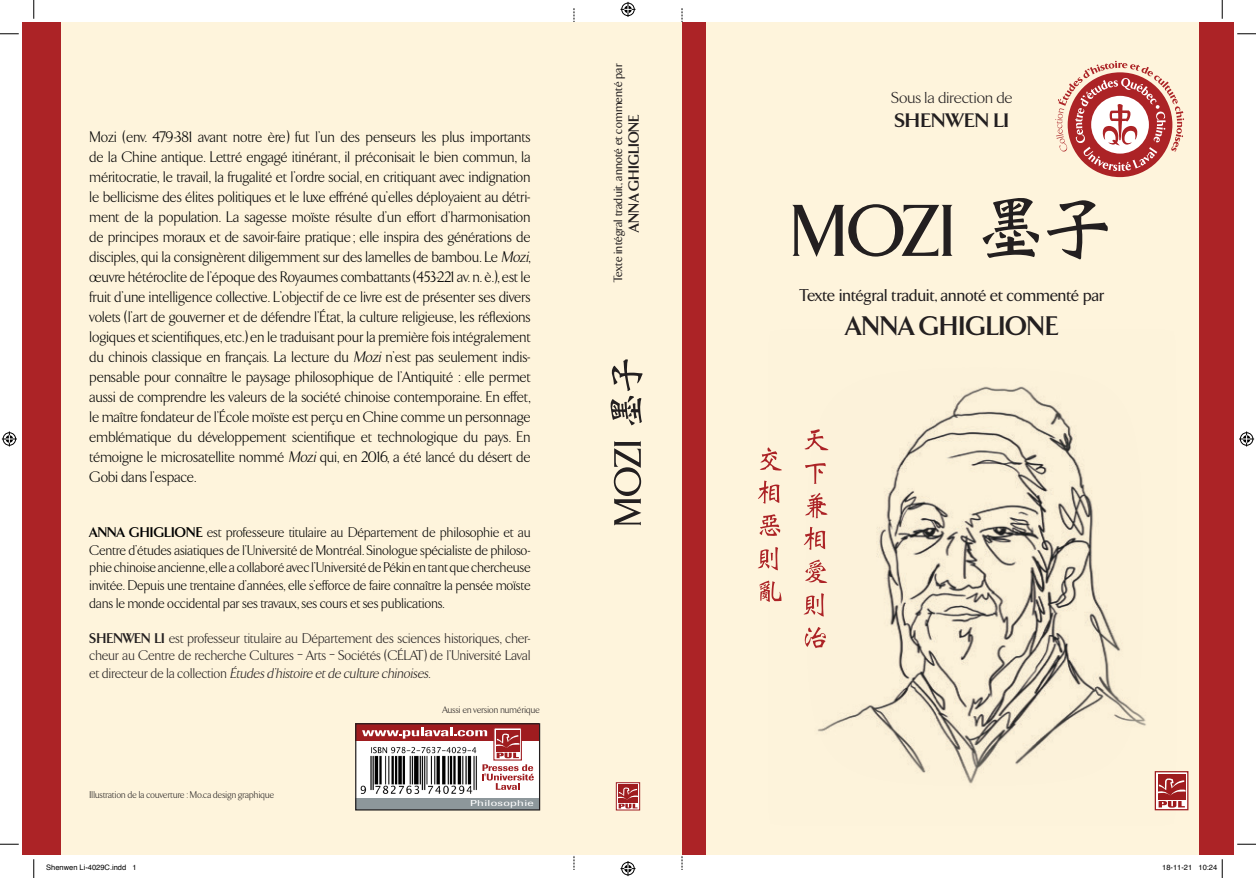
<style>
.page{position:relative;width:1256px;height:878px;background:#fff}
.page>*{position:absolute;margin:0;border:0;box-sizing:border-box;transform-origin:0 0}
.t1{font:700 27.5px "TF Arrow";letter-spacing:-.005em;color:#231f20}
.t2{font:700 20px "TF Arrow";color:#231f20;scale:1.1 1}
.t3{font:500 17.5px "TF Arrow";letter-spacing:-.01em;color:#231f20}
.t4{font:300 16.25px "TF Arrow";letter-spacing:-.01em;color:#231f20;scale:1.1 1}
.t5{font:300 15.62px/20px "TF Arrow";color:#000;text-align:justify}
.t6{font:700 15.12px "TF Arrow";letter-spacing:-.005em;color:#231f20}
.t7{font:300 14.38px/17.5px "TF Arrow";color:#000;text-align:justify}
.Pa2{font:300 14.38px/17.5px "TF Arrow";color:#231f20;text-align:justify}
.t8{font:500 12.38px "TF Arrow";color:#231f20}
.t9{font:300 10px "TF Arrow";color:#231f20}
.t10{font:8.5px "Imago";letter-spacing:.025em;color:#fff;scale:1.48 1}
.t11{font:7.5px "Helvetica";color:#000}
.s1{font-style:italic}
.s2{font-weight:700}
</style>
<div class="page">
<svg style="left:573px;top:9px;width:1px;height:860px"></svg>
<svg style="left:681px;top:9px;width:1px;height:860px"></svg>
<div style="left:22px;top:22px;width:1211px;height:833px;background:#fef4dc"></div>
<div style="left:22px;top:22px;width:39px;height:833px;background:#ac2326"></div>
<div style="left:616px;top:782px;width:24px;height:28px;border:1px solid #9f1c1f"></div>
<div style="left:618px;top:784px;width:20px;height:18px;background:#9f1c1f"></div>
<svg style="left:618px;top:787px;width:20px;height:21px"></svg>
<div style="left:356px;top:723px;width:183px;height:86px;background:#fff"></div>
<div style="left:356px;top:723px;width:183px;height:18px;background:#9f1c1f"></div>
<svg style="left:493px;top:728px;width:29px;height:32px"></svg>
<div style="left:496px;top:729px;width:23px;height:22px;background:#9f1c1f"></div>
<svg style="left:496px;top:733px;width:23px;height:25px"></svg>
<div style="left:356px;top:797px;width:183px;height:12px;background:#8d979b"></div>
<svg style="left:362px;top:727px;width:125px;height:11px"></svg>
<svg style="left:482px;top:764px;width:52px;height:25px"></svg>
<div style="left:355px;top:723px;width:185px;height:87px;border:1px solid #231f20"></div>
<img style="left:360px;top:746px;width:117px;height:47px">
<svg style="left:610px;top:359px;width:33px;height:166px"></svg>
<div style="left:1198px;top:22px;width:35px;height:833px;background:#ac2326"></div>
<div style="left:682px;top:22px;width:23px;height:833px;background:#ac2326"></div>
<svg style="left:1176px;top:773px;width:10px;height:35px"></svg>
<div style="left:1154px;top:771px;width:34px;height:39px;border:1px solid #9f1c1f"></div>
<svg style="left:1176px;top:801px;width:8px;height:6px"></svg>
<div style="left:1157px;top:774px;width:28px;height:25px;background:#9f1c1f"></div>
<svg style="left:1176px;top:780px;width:9px;height:13px"></svg>
<img style="left:775px;top:386px;width:401px;height:425px">
<svg style="left:792px;top:198px;width:315px;height:62px"></svg>
<svg style="left:1055px;top:61px;width:129px;height:110px"></svg>
<svg style="left:804px;top:627px;width:22px;height:21px"></svg>
<svg style="left:803px;top:593px;width:21px;height:23px"></svg>
<svg style="left:805px;top:559px;width:22px;height:24px"></svg>
<svg style="left:803px;top:527px;width:22px;height:23px"></svg>
<svg style="left:805px;top:492px;width:22px;height:26px"></svg>
<svg style="left:805px;top:463px;width:20px;height:21px"></svg>
<svg style="left:804px;top:429px;width:24px;height:21px"></svg>
<svg style="left:759px;top:580px;width:22px;height:22px"></svg>
<svg style="left:758px;top:547px;width:20px;height:23px"></svg>
<svg style="left:759px;top:514px;width:21px;height:22px"></svg>
<svg style="left:758px;top:480px;width:21px;height:23px"></svg>
<svg style="left:760px;top:447px;width:22px;height:23px"></svg>
<svg style="left:0;top:33px;width:19px;height:2px"></svg>
<svg style="left:1237px;top:33px;width:19px;height:2px"></svg>
<svg style="left:0;top:843px;width:19px;height:2px"></svg>
<svg style="left:1237px;top:843px;width:19px;height:2px"></svg>
<svg style="left:33px;top:0;width:2px;height:19px"></svg>
<svg style="left:33px;top:859px;width:2px;height:19px"></svg>
<svg style="left:1221px;top:0;width:2px;height:19px"></svg>
<svg style="left:620px;top:2px;width:15px;height:15px"></svg>
<svg style="left:620px;top:861px;width:15px;height:15px"></svg>
<svg style="left:2px;top:431px;width:15px;height:15px"></svg>
<svg style="left:1239px;top:431px;width:15px;height:15px"></svg>
<svg style="left:1221px;top:859px;width:2px;height:19px"></svg>
<p class="t5" style="left:90px;top:127px;width:443px">Mozi (env. 479-381 avant notre ère) fut l’un des penseurs les plus importants de la Chine antique. Lettré engagé itinérant, il préconisait le bien commun, la méritocratie, le travail, la frugalité et l’ordre social, en critiquant avec indignation le bellicisme des élites politiques et le luxe effréné qu’elles déployaient au détri&shy;ment de la population. La sagesse moïste résulte d’un effort d’harmonisation de principes moraux et de savoir-faire pratique ; elle inspira des générations de disciples, qui la consignèrent diligemment sur des lamelles de bambou. Le <span class="s1">Mozi</span>, œuvre hétéroclite de l’époque des Royaumes combattants (453-221 av. n. è.), est le fruit d’une intelligence collective. L’objectif de ce livre est de présenter ses divers volets (l’art de gouverner et de défendre l’État, la culture religieuse, les réflexions logiques et scientifiques, etc.) en le traduisant pour la première fois intégralement du chinois classique en français. La lecture du <span class="s1">Mozi</span> n’est pas seulement indis&shy;pensable pour connaître le paysage philosophique de l’Antiquité : elle permet aussi de comprendre les valeurs de la société chinoise contemporaine. En effet, le maître fondateur de l’École moïste est perçu en Chine comme un personnage emblématique du développement scientifique et technologique du pays. En témoigne le microsatellite nommé <span class="s1">Mozi</span> qui, en 2016, a été lancé du désert de Gobi dans l’espace.</p>
<p class="t7" style="left:90px;top:524px;width:443px"><span class="s2">ANNA GHIGLIONE</span> est professeure titulaire au Département de philosophie et au Centre d’études asiatiques de l’Université de Montréal. Sinologue spécialiste de philoso&shy;phie chinoise ancienne, elle a collaboré avec l’Université de Pékin en tant que chercheuse invitée. Depuis une trentaine d’années, elle s’efforce de faire connaître la pensée moïste dans le monde occidental par ses travaux, ses cours et ses publications.</p>
<p class="Pa2" style="left:90px;top:629px;width:443px"><span class="s2">SHENWEN LI</span> est professeur titulaire au Département des sciences historiques, cher&shy;cheur au Centre de recherche Cultures – Arts – Sociétés (CÉLAT) de l’Université Laval e t d i r e c t e u r d e l a c o l l e c t i o n <span class="s1">Étudesd’histoire etde culture chinoises</span>.</p>
<p class="t9" style="left:90px;top:789px;width:186px">Illustration de la couverture : Mo.ca design graphique</p>
<p class="t9" style="left:442px;top:704px;width:99px">Aussi en version numérique</p>
<p class="t10" style="left:470px;top:798px;width:44px">Philosophie</p>
<p class="t8" style="left:612px;top:282px;width:220px;rotate:-90deg">Texte intégral traduit, annoté et commenté par</p>
<p class="t6" style="left:625px;top:231px;width:119px;rotate:-90deg">ANNA GHIGLIONE</p>
<p class="t4" style="left:891px;top:90px;width:112px">Sous la direction de</p>
<p class="t2" style="left:894px;top:110px;width:106px">SHENWEN LI</p>
<p class="t3" style="left:800px;top:286px;width:306px">Texte intégral traduit, annoté et commenté par</p>
<p class="t1" style="left:846px;top:310px;width:214px">ANNA GHIGLIONE</p>
<p class="t11" style="left:46px;top:863px;width:92px">Shenwen Li-4029C.indd 1</p>
<p class="t11" style="left:1162px;top:863px;width:57px">18-11-21 10:24</p>
</div>
